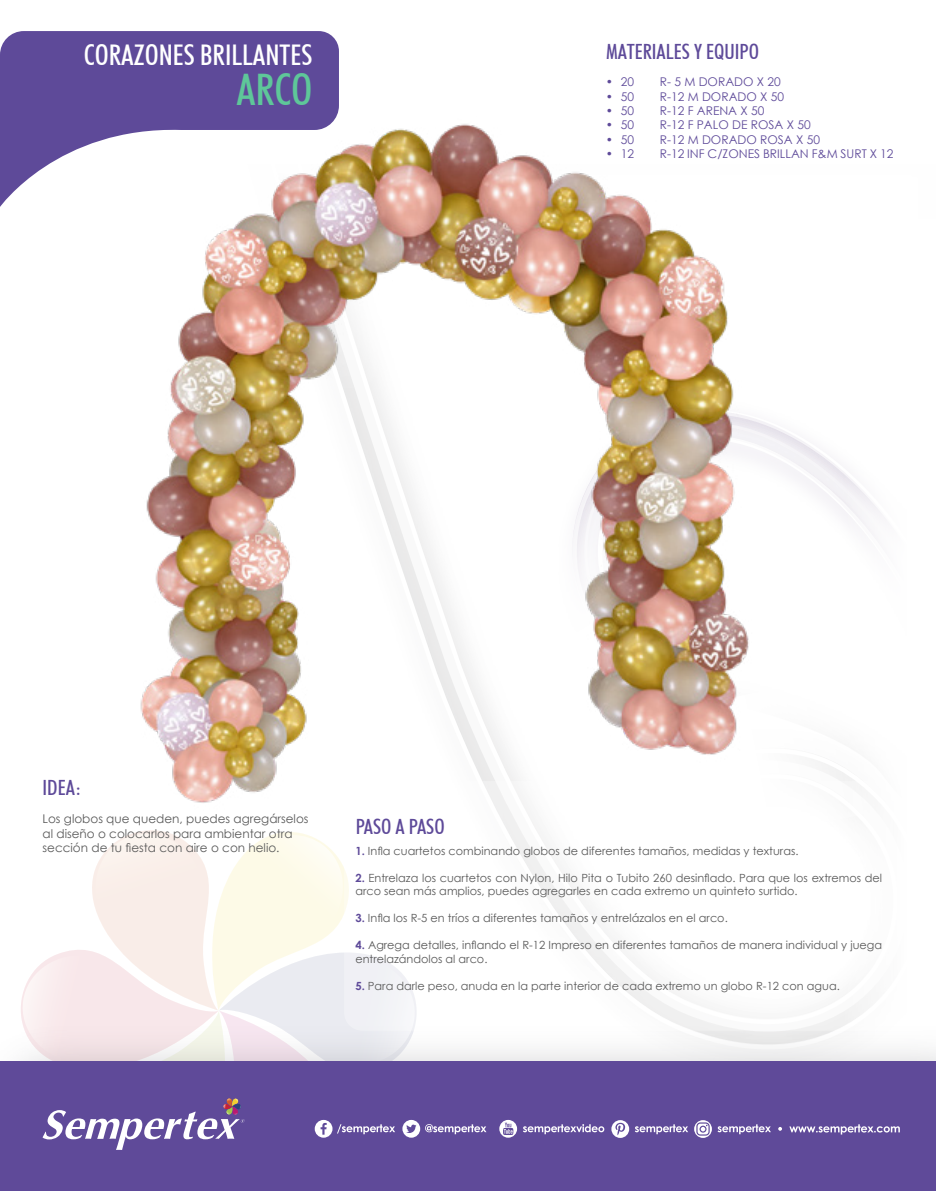
<style>
.page{position:relative;width:936px;height:1191px;background:#fff}
.page>*{position:absolute;margin:0;border:0;box-sizing:border-box;transform-origin:0 0}
.t1{font:500 condensed 43.5px "Futura BT";color:#5ec799}
.t2{font:500 condensed 28.5px "Futura BT";color:#fff}
.t3{font:500 condensed 21px "Futura BT";color:#5e4a99}
.t4{font:12px "Century Gothic";color:#5e4a99}
.t5{font:12px/14.4px "Century Gothic";color:#595959}
.t6{font:11.25px/13.5px "Century Gothic";color:#595959}
.s1{font-weight:700;color:#5e4a99}
</style>
<div class="page">
<svg style="left:774px;top:426px;width:67px;height:86px"></svg>
<svg style="left:817px;top:761px;width:38px;height:20px"></svg>
<div style="left:0;top:1061px;width:935px;height:130px;background:#5f4a99"></div>
<svg style="left:789px;top:1124px;width:110px;height:10px"></svg>
<svg style="left:778px;top:1127px;width:4px;height:3px"></svg>
<svg style="left:21px;top:830px;width:465px;height:320px"></svg>
<svg style="left:499px;top:1119px;width:18px;height:18px"></svg>
<svg style="left:523px;top:1124px;width:81px;height:10px"></svg>
<svg style="left:611px;top:1120px;width:77px;height:18px"></svg>
<svg style="left:694px;top:1120px;width:76px;height:18px"></svg>
<div style="left:344px;top:781px;width:549px;height:249px;background:#fff;border-radius:18px"></div>
<svg style="left:0;top:31px;width:339px;height:176px;background:#7463a7"></svg>
<img style="left:117px;top:103px;width:657px;height:716px">
<h2 class="t2" style="left:84px;top:37px;width:230px">CORAZONES BRILLANTES</h2>
<h1 class="t1" style="left:236px;top:63px;width:77px">ARCO</h1>
<h3 class="t3" style="left:606px;top:39px;width:154px">MATERIALES Y EQUIPO</h3>
<p class="t4" style="left:605px;top:73px;width:30px">• 20</p>
<p class="t4" style="left:659px;top:73px;width:123px">R- 5 M DORADO X 20</p>
<p class="t4" style="left:605px;top:88px;width:30px">• 50</p>
<p class="t4" style="left:659px;top:88px;width:126px">R-12 M DORADO X 50</p>
<p class="t4" style="left:605px;top:102px;width:30px">• 50</p>
<p class="t4" style="left:659px;top:102px;width:106px">R-12 F ARENA X 50</p>
<p class="t4" style="left:605px;top:117px;width:30px">• 50</p>
<p class="t4" style="left:659px;top:117px;width:152px">R-12 F PALO DE ROSA X 50</p>
<p class="t4" style="left:605px;top:131px;width:30px">• 50</p>
<p class="t4" style="left:659px;top:131px;width:162px">R-12 M DORADO ROSA X 50</p>
<p class="t4" style="left:605px;top:145px;width:30px">• 12</p>
<p class="t4" style="left:659px;top:145px;width:235px">R-12 INF C/ZONES BRILLAN F&amp;M SURT X 12</p>
<h3 class="t3" style="left:43px;top:774px;width:40px">IDEA:</h3>
<p class="t5" style="left:43px;top:811px;width:267px">Los globos que queden, puedes agregárselos al diseño o colocarlos para ambientar otra sección de tu fiesta con aire o con helio.</p>
<h3 class="t3" style="left:355px;top:813px;width:90px">PASO A PASO</h3>
<p class="t6" style="left:355px;top:843px;width:444px"><span class="s1">1.</span> Infla cuartetos combinando globos de diferentes tamaños, medidas y texturas.</p>
<p class="t6" style="left:355px;top:870px;width:528px"><span class="s1">2.</span> Entrelaza los cuartetos con Nylon, Hilo Pita o Tubito 260 desinflado. Para que los extremos del arco sean más amplios, puedes agregarles en cada extremo un quinteto surtido.</p>
<p class="t6" style="left:355px;top:911px;width:374px"><span class="s1">3.</span> Infla los R-5 en tríos a diferentes tamaños y entrelázalos en el arco.</p>
<p class="t6" style="left:355px;top:938px;width:528px"><span class="s1">4.</span> Agrega detalles, inflando el R-12 Impreso en diferentes tamaños de manera individual y juega entrelazándolos al arco.</p>
<p class="t6" style="left:355px;top:978px;width:486px"><span class="s1">5.</span> Para darle peso, anuda en la parte interior de cada extremo un globo R-12 con agua.</p>
</div>
